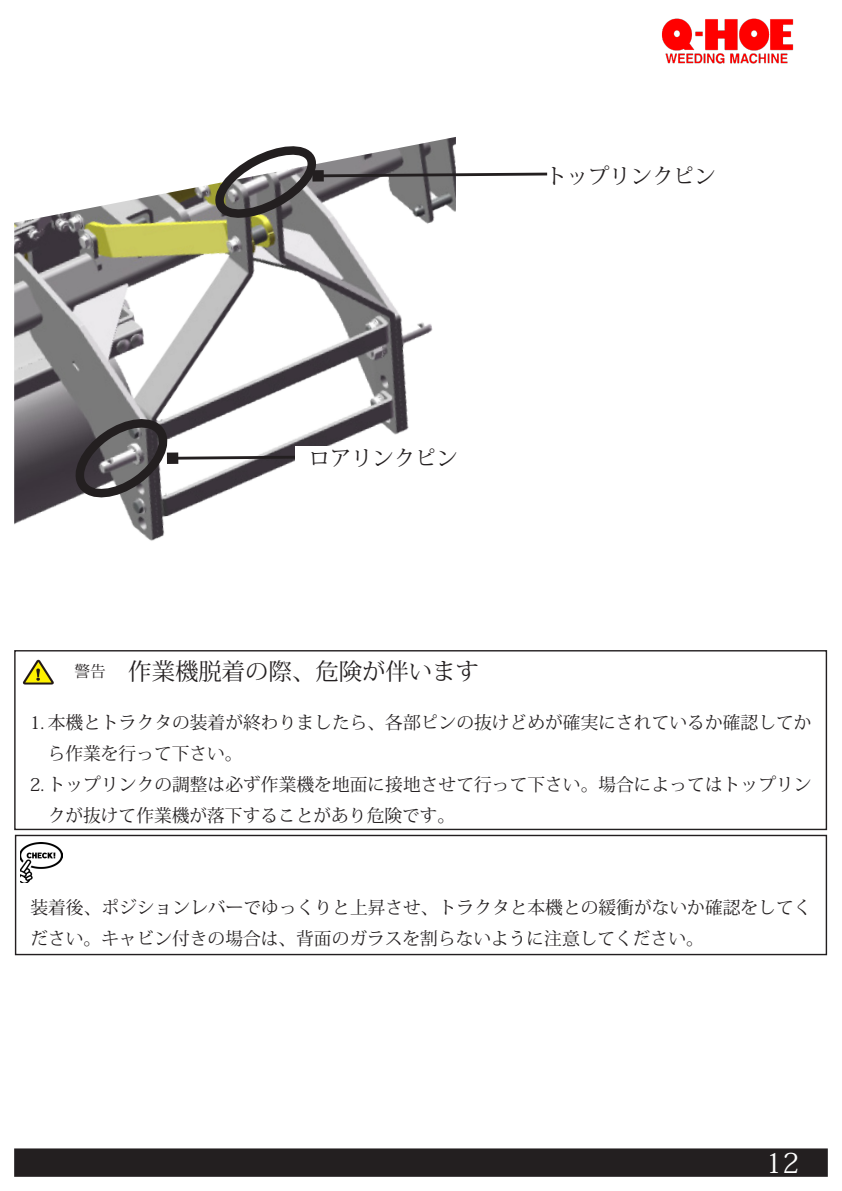
<style>
.page{position:relative;width:842px;height:1191px;background:#fff}
.page>*{position:absolute;margin:0;border:0;box-sizing:border-box;transform-origin:0 0}
.t1{font:27.6px "Koz Min Pr 6 N";color:#fff}
.t2{font:23.4px "Koz Min Pr 6 N";color:#231f20}
.t3{font:21.3px "Koz Min Pr 6 N";color:#231f20}
.t4{font:17.7px/31px "Koz Min Pr 6 N";color:#231f20}
.t5{font:15.6px "Koz Min Pr 6 N";color:#231f20}
</style>
<div class="page">
<img style="left:21px;top:843px;width:42px;height:40px">
<img style="left:14px;top:183px;width:419px;height:358px">
<img style="left:662px;top:18px;width:132px;height:46px">
<div style="left:14px;top:1148px;width:814px;height:28px;background:#231f20"></div>
<div style="left:15px;top:834px;width:812px;height:121px;border:1px solid #231f20"></div>
<img style="left:22px;top:659px;width:32px;height:26px">
<div style="left:14px;top:650px;width:813px;height:180px;border:1px solid #231f20"></div>
<svg style="left:215px;top:137px;width:333px;height:92px"></svg>
<div style="left:312px;top:170px;width:12px;height:12px;background:#231f20"></div>
<svg style="left:73px;top:407px;width:225px;height:102px"></svg>
<div style="left:167px;top:452px;width:11px;height:12px;background:#231f20"></div>
<div style="left:296px;top:446px;width:175px;height:24px;background:#fff"></div>
<p class="t3" style="left:546px;top:165px;width:172px">トップリンクピン</p>
<p class="t3" style="left:309px;top:446px;width:150px">ロアリンクピン</p>
<p class="t2" style="left:128px;top:658px;width:352px">作業機脱着の際、危険が伴います</p>
<p class="t5" style="left:74px;top:663px;width:33px">警告</p>
<p class="t4" style="left:48px;top:707px;width:765px;text-indent:-18px">1. 本機とトラクタの装着が終わりましたら、各部ピンの抜けどめが確実にされているか確認してから作業を行って下さい。</p>
<p class="t4" style="left:48px;top:769px;width:765px;text-indent:-18px">2. トップリンクの調整は必ず作業機を地面に接地させて行って下さい。場合によってはトップリンクが抜けて作業機が落下することがあり危険です。</p>
<p class="t4" style="left:30px;top:892px;width:782px">装着後、ポジションレバーでゆっくりと上昇させ、トラクタと本機との緩衝がないか確認をしてください。キャビン付きの場合は、背面のガラスを割らないように注意してください。</p>
<p class="t1" style="left:765px;top:1147px;width:35px">12</p>
</div>
